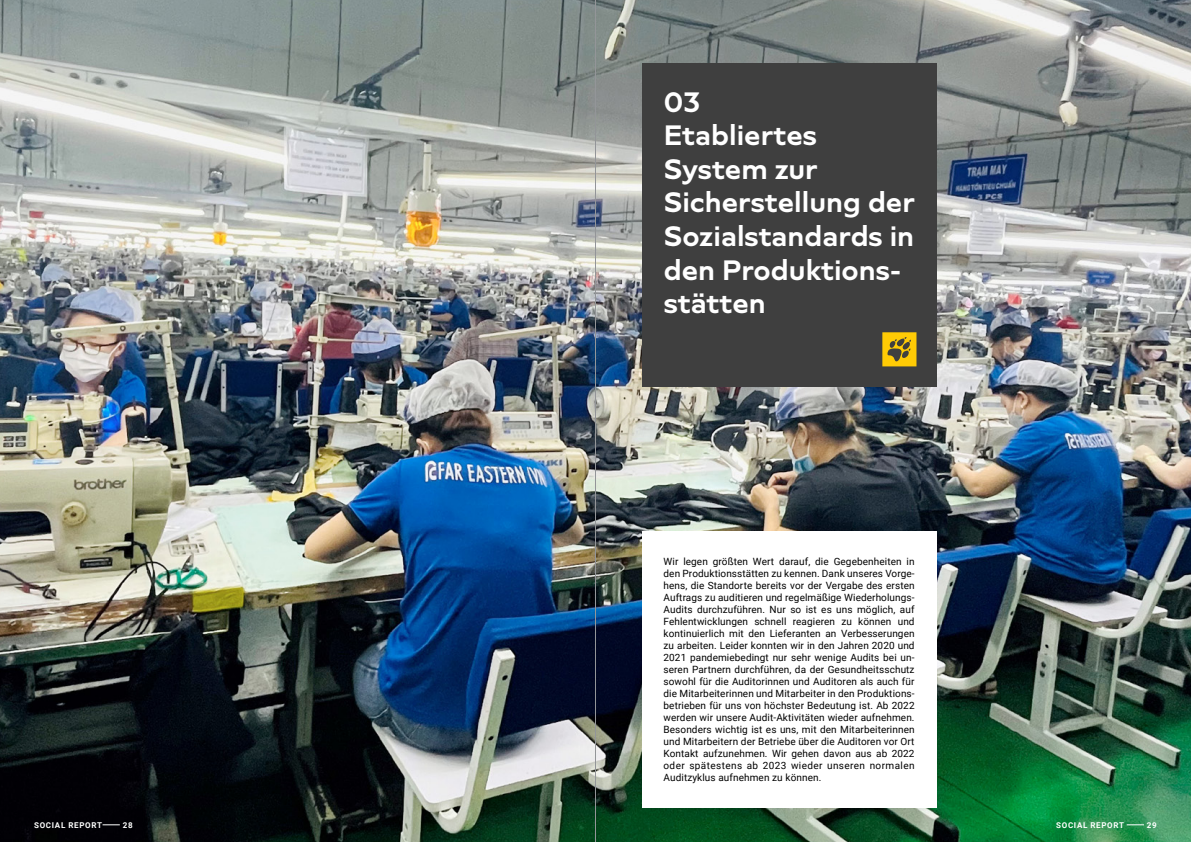
<style>
.page{position:relative;width:1191px;height:842px;background:#fff}
.page>*{position:absolute;margin:0;border:0;box-sizing:border-box;transform-origin:0 0}
.t1{font:700 28px/33.6px "Novera Modern";color:#fff}
.t2{font:10px/12px "Roboto";letter-spacing:.01em;color:#000;text-align:justify}
.t3{font:700 8px "Roboto";letter-spacing:.085em;color:#fff}
</style>
<div class="page">
<img style="left:0;top:0;width:1191px;height:842px">
<hr style="left:595px;top:0;width:1px;height:842px;background:#939598">
<svg style="left:103px;top:824px;width:17px;height:1px"></svg>
<svg style="left:1126px;top:824px;width:18px;height:1px"></svg>
<div style="left:642px;top:63px;width:294px;height:323px;background:#3f3f3f"></div>
<svg style="left:882px;top:332px;width:34px;height:34px"></svg>
<div style="left:642px;top:531px;width:294px;height:277px;background:#fff"></div>
<h1 class="t1" style="left:664px;top:84px;width:252px">03<br>Etabliertes<br>System zur<br>Sicherstellung der<br>Sozialstandards in den Produktions&shy;stätten</h1>
<p class="t2" style="left:663px;top:555px;width:253px">Wir legen größten Wert darauf, die Gegebenheiten in den Produktionsstätten zu kennen. Dank unseres Vorge&shy;hens, die Standorte bereits vor der Vergabe des ersten Auftrags zu auditieren und regelmäßige Wiederholungs-Audits durchzuführen. Nur so ist es uns möglich, auf Fehlentwicklungen schnell reagieren zu können und kontinuierlich mit den Lieferanten an Verbesserungen zu arbeiten. Leider konnten wir in den Jahren 2020 und 2021 pandemiebedingt nur sehr wenige Audits bei un&shy;seren Partnern durchführen, da der Gesundheitsschutz sowohl für die Auditorinnen und Auditoren als auch für die Mitarbeiterinnen und Mitarbeiter in den Produktions&shy;betrieben für uns von höchster Bedeutung ist. Ab 2022 werden wir unsere Audit-Aktivitäten wieder aufnehmen.<br>Besonders wichtig ist es uns, mit den Mitarbeiterinnen und Mitarbeitern der Betriebe über die Auditoren vor Ort Kontakt aufzunehmen. Wir gehen davon aus ab 2022 oder spätestens ab 2023 wieder unseren normalen Auditzyklus aufnehmen zu können.</p>
<p class="t3" style="left:34px;top:819px;width:69px">SOCIAL REPORT</p>
<p class="t3" style="left:123px;top:819px;width:11px">28</p>
<p class="t3" style="left:1056px;top:819px;width:69px">SOCIAL REPORT</p>
<p class="t3" style="left:1147px;top:819px;width:11px">29</p>
</div>
